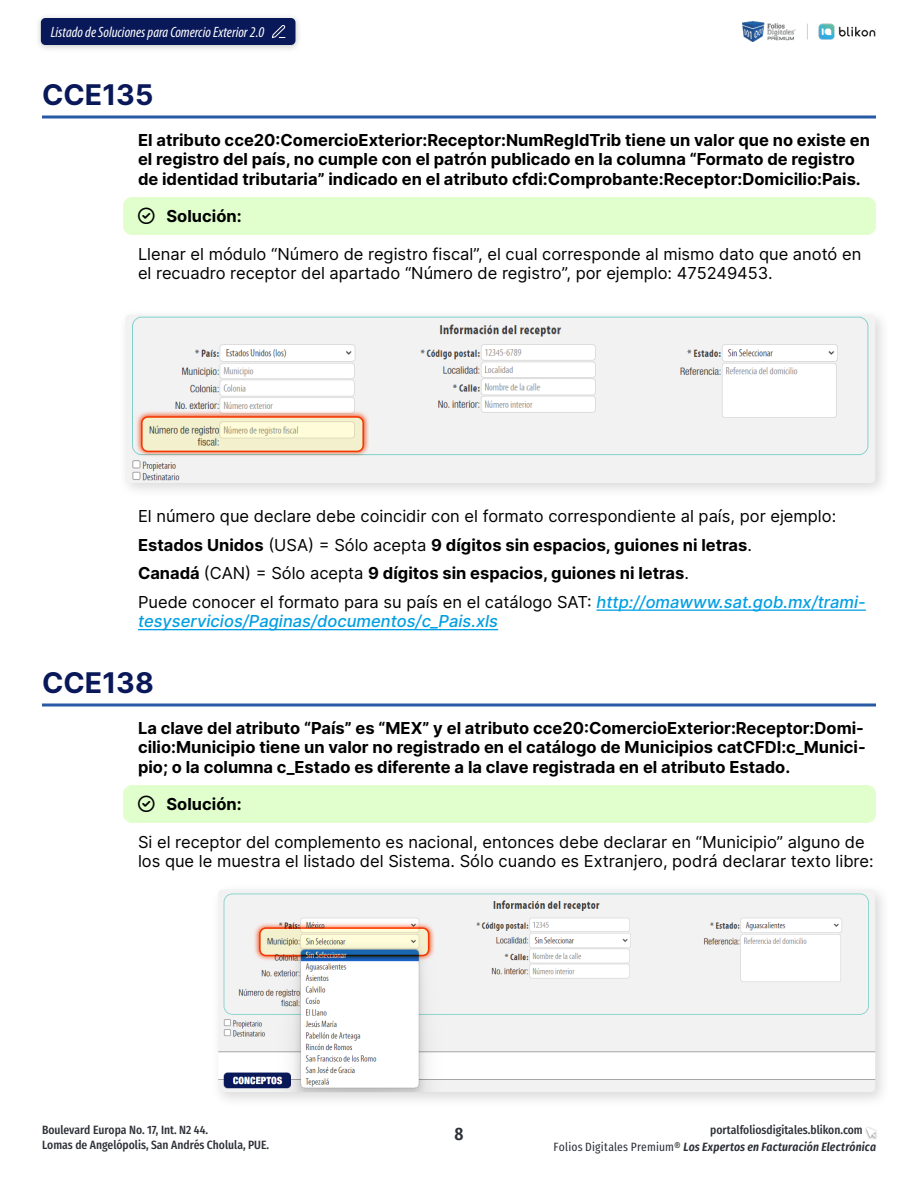
<style>
.page{position:relative;width:918px;height:1188px;background:#fff}
.page>*{position:absolute;margin:0;border:0;box-sizing:border-box;transform-origin:0 0}
.Heading{font:700 28.5px "Inter";color:#091858}
.t1{font:600 18px "Fira Sans Condensed";color:#2d3037}
.Descripción{font:700 16.5px/19.5px "Inter";color:#000}
.Párrafo{font:16.5px/19.5px "Inter";color:#000}
.Párrafo-2{font:700 16.5px "Inter";color:#000}
.Párrafo-3{font:italic 500 16.5px/19.5px "Inter";color:#009fe3}
.t2{font:italic condensed 15px "Myriad Pro";color:#fff}
.t3{font:500 12px "Fira Sans Condensed";color:#2d3037}
.t4{font:italic 600 12px "Fira Sans Condensed";letter-spacing:.015em;color:#2d3037}
.s1{font-weight:400}
.s2{font-weight:400;font-style:normal;color:#000}
.s3{font-weight:400;font-style:normal}
</style>
<div class="page">
<img style="left:743px;top:21px;width:133px;height:21px">
<svg style="left:865px;top:1127px;width:12px;height:12px"></svg>
<div style="left:35px;top:13px;width:267px;height:40px;background:#000;opacity:.2"></div>
<div style="left:41px;top:18px;width:255px;height:27px;background:#091858;border-radius:4px"></div>
<svg style="left:271px;top:25px;width:15px;height:13px"></svg>
<hr style="left:42px;top:116px;width:834px;height:2px;background:#2859a4">
<div style="left:123px;top:197px;width:753px;height:38px;background:#e0ffcc;border-radius:9px"></div>
<hr style="left:596px;top:610px;width:270px;height:1px;background:#009fe3">
<hr style="left:138px;top:629px;width:360px;height:1px;background:#009fe3">
<hr style="left:42px;top:704px;width:834px;height:2px;background:#2859a4">
<div style="left:123px;top:785px;width:753px;height:38px;background:#e0ffcc;border-radius:9px"></div>
<div style="left:118px;top:307px;width:773px;height:192px;background:#000;opacity:.15"></div>
<img style="left:125px;top:315px;width:750px;height:168px">
<div style="left:211px;top:882px;width:680px;height:226px;background:#000;opacity:.15"></div>
<img style="left:218px;top:890px;width:657px;height:202px">
<svg style="left:135px;top:411px;width:234px;height:47px"></svg>
<svg style="left:142px;top:417px;width:221px;height:34px;background:#eceac8"></svg>
<div style="left:141px;top:416px;width:223px;height:36px;border:2px solid #ff3b00;border-radius:6px"></div>
<svg style="left:253px;top:922px;width:182px;height:40px"></svg>
<svg style="left:260px;top:928px;width:169px;height:27px;background:#d7ddc6"></svg>
<div style="left:259px;top:927px;width:170px;height:29px;border:2px solid #ff3b00;border-radius:6px"></div>
<p class="t2" style="left:51px;top:23px;width:215px">Listado de Soluciones para Comercio Exterior 2.0</p>
<p class="Heading" style="left:42px;top:73px;width:113px">CCE135</p>
<p class="Descripción" style="left:138px;top:129px;width:734px">El atributo cce20:ComercioExterior:Receptor:NumRegIdTrib tiene un valor que no existe en el registro del país, no cumple con el patrón publicado en la columna “Formato de registro de identidad tributaria” indicado en el atributo cfdi:Comprobante:Receptor:Domicilio:Pais.</p>
<p class="Descripción" style="left:166px;top:206px;width:77px">Solución:</p>
<p class="Párrafo" style="left:138px;top:243px;width:725px">Llenar el módulo “Número de registro fiscal”, el cual corresponde al mismo dato que anotó en el recuadro receptor del apartado “Número de registro”, por ejemplo: 475249453.</p>
<p class="Párrafo" style="left:138px;top:506px;width:700px">El número que declare debe coincidir con el formato correspondiente al país, por ejemplo:</p>
<p class="Párrafo-2" style="left:138px;top:532px;width:615px">Estados Unidos <span class="s1">(USA) = Sólo acepta</span> 9 dígitos sin espacios, guiones ni letras<span class="s1">.</span></p>
<p class="Párrafo-2" style="left:138px;top:561px;width:552px">Canadá <span class="s1">(CAN) = Sólo acepta</span> 9 dígitos sin espacios, guiones ni letras<span class="s1">.</span></p>
<p class="Párrafo-3" style="left:138px;top:591px;width:729px"><span class="s2">Puede conocer el formato para su país en el catálogo SAT:</span> http://omawww.sat.gob.mx/trami&shy;tesyservicios/Paginas/documentos/c_Pais.xls</p>
<p class="Heading" style="left:42px;top:661px;width:113px">CCE138</p>
<p class="Descripción" style="left:138px;top:717px;width:729px;text-align:justify">La clave del atributo “País” es “MEX” y el atributo cce20:ComercioExterior:Receptor:Domi&shy;cilio:Municipio tiene un valor no registrado en el catálogo de Municipios catCFDI:c_Munici&shy;pio; o la columna c_Estado es diferente a la clave registrada en el atributo Estado.</p>
<p class="Descripción" style="left:166px;top:794px;width:77px">Solución:</p>
<p class="Párrafo" style="left:138px;top:831px;width:737px">Si el receptor del complemento es nacional, entonces debe declarar en “Municipio” alguno de los que le muestra el listado del Sistema. Sólo cuando es Extranjero, podrá declarar texto libre:</p>
<p class="t3" style="left:42px;top:1119px;width:168px">Boulevard Europa No. 17, Int. N2 44.</p>
<p class="t3" style="left:710px;top:1119px;width:154px">portalfoliosdigitales.blikon.com</p>
<p class="t3" style="left:42px;top:1134px;width:229px">Lomas de Angelópolis, San Andrés Cholula, PUE.</p>
<p class="t4" style="left:554px;top:1138px;width:324px"><span class="s3">Folios Digitales Premium®</span> Los Expertos en Facturación Electrónica</p>
<p class="t1" style="left:454px;top:1117px;width:11px">8</p>
</div>
